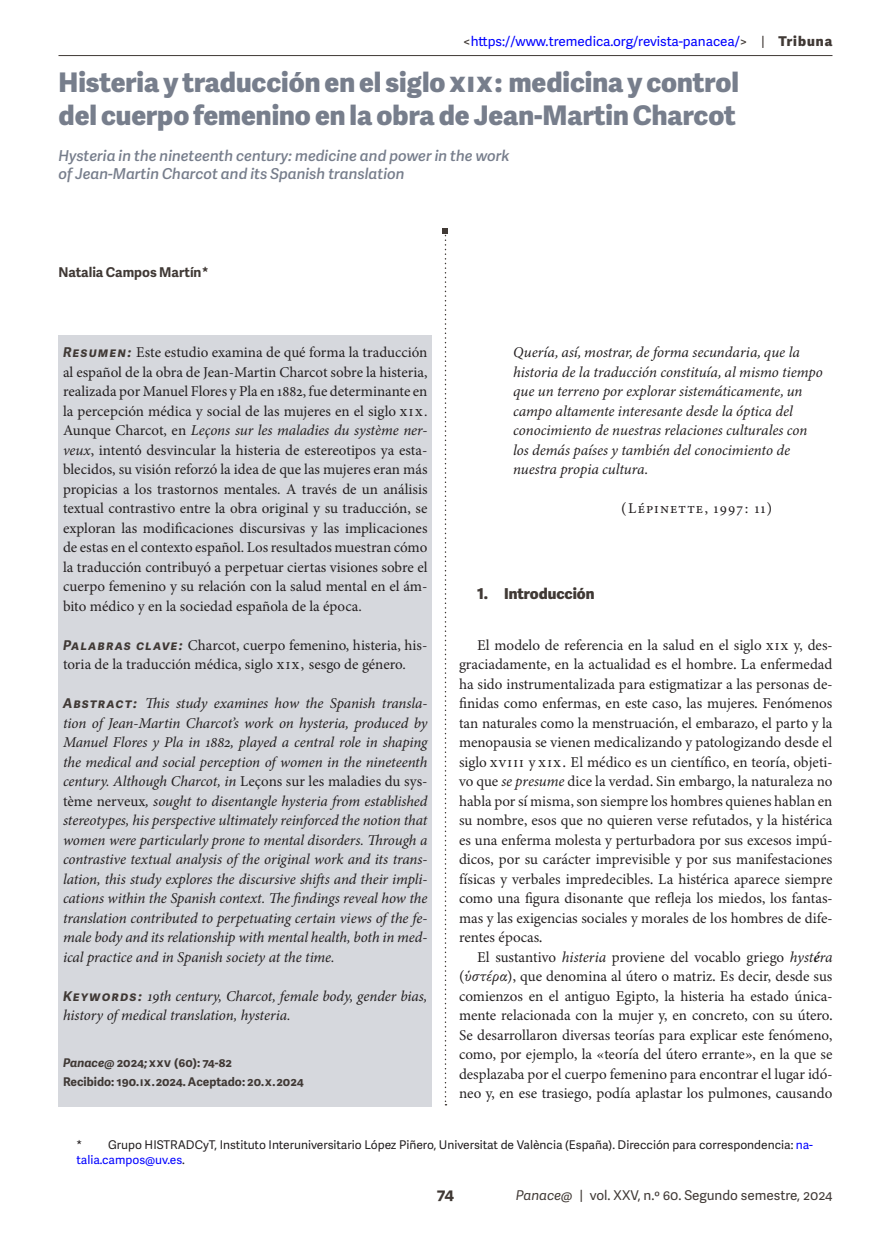
<style>
.page{position:relative;width:891px;height:1260px;background:#fff}
.page>*{position:absolute;margin:0;border:0;box-sizing:border-box;transform-origin:0 0}
.Título_en_español{font:800 27px/33px "Adelle Sans";color:#777e8c}
.t1{font:700 16.5px "Adelle Sans";color:#403935}
.Firma_epigráfica{font:15px/19.5px "Minion 3";letter-spacing:-.005em;color:#231f20;text-align:justify}
.Resumen_en_inglés{font:italic 15px/19.5px "Minion Pro";letter-spacing:-.005em;color:#231f20;text-align:justify}
.Resumen_en_español{font:15px/19.5px "Minion Pro";color:#231f20;text-align:justify}
.Epígrafe{font:italic 15px/19.5px "Minion 3";color:#231f20}
.Título_en_inglés{font:italic 600 15px/18px "Adelle Sans";color:#777e8c}
.Firma_epigráfica-2{font:15px "Minion 3";letter-spacing:.075em;color:#231f20}
.t2{font:800 15px "Adelle Sans";color:#403935}
.t3{font:13.5px "Adelle Sans";color:#00f}
.t4{font:13.5px "Adelle Sans";color:#403935}
.Autores{font:700 13.5px "Adelle Sans";color:#403935}
.Nota_al_pie{font:12px/15px "Adelle Sans";color:#231f20}
.Datos_técnicos{font:700 12px "Adelle Sans";color:#403935}
.s1{color:#403935}
.s2{font-weight:800;color:#403935}
.s3{font-family:"Adelle Sans";font-weight:700;font-style:italic;font-size:13.5px;color:#403935}
.s4{font-style:italic}
.s5{font-family:"Adelle Sans";font-weight:700;font-size:13.5px;color:#403935}
.s6{font-style:normal}
.s7{font-weight:700;font-style:italic}
.s8{color:#00f}
</style>
<div class="page">
<hr style="left:58px;top:55px;width:774px;height:1px;background:#403935">
<div style="left:58px;top:336px;width:374px;height:304px;background:#d6d8dd"></div>
<div style="left:58px;top:628px;width:374px;height:71px;background:#d6d8dd"></div>
<div style="left:58px;top:687px;width:374px;height:304px;background:#d6d8dd"></div>
<div style="left:58px;top:979px;width:374px;height:71px;background:#d6d8dd"></div>
<div style="left:58px;top:1039px;width:374px;height:48px;background:#d6d8dd"></div>
<div style="left:58px;top:1059px;width:374px;height:48px;background:#d6d8dd"></div>
<svg style="left:442px;top:228px;width:6px;height:878px"></svg>
<p class="t3" style="left:463px;top:32px;width:371px"><span class="s1">&lt;</span>https://www.tremedica.org/revista-panacea/<span class="s1">&gt; |</span> <span class="s2">Tribuna</span></p>
<p class="Título_en_español" style="left:58px;top:65px;width:682px">Histeria y traducción en el siglo xix: medicina y control del cuerpo femenino en la obra de Jean-Martin Charcot</p>
<p class="Título_en_inglés" style="left:58px;top:146px;width:453px">Hysteria in the nineteenth century: medicine and power in the work of Jean-Martin Charcot and its Spanish translation</p>
<p class="Autores" style="left:58px;top:262px;width:152px">Natalia Campos Martín*</p>
<p class="Resumen_en_español" style="left:63px;top:343px;width:366px"><span class="s3">Resumen:</span> Este estudio examina de qué forma la traducción al español de la obra de Jean-Martin Charcot sobre la histeria, realizada por Manuel Flores y Pla en 1882, fue determinante en la percepción médica y social de las mujeres en el siglo xix.<br>Aunque Charcot, en <span class="s4">Leçons sur les maladies du système ner&shy;veux</span>, intentó desvincular la histeria de estereotipos ya esta&shy;blecidos, su visión reforzó la idea de que las mujeres eran más propicias a los trastornos mentales. A través de un análisis textual contrastivo entre la obra original y su traducción, se exploran las modificaciones discursivas y las implicaciones de estas en el contexto español. Los resultados muestran cómo la traducción contribuyó a perpetuar ciertas visiones sobre el cuerpo femenino y su relación con la salud mental en el ám&shy;bito médico y en la sociedad española de la época.</p>
<p class="Resumen_en_español" style="left:63px;top:635px;width:366px"><span class="s3">Palabras clave:</span> Charcot, cuerpo femenino, histeria, his&shy;toria de la traducción médica, siglo xix, sesgo de género.</p>
<p class="Resumen_en_inglés" style="left:63px;top:693px;width:366px"><span class="s5">Abstract:</span> This study examines how the Spanish transla&shy;tion of Jean-Martin Charcot’s work on hysteria, produced by Manuel Flores y Pla in 1882, played a central role in shaping the medical and social perception of women in the nineteenth century. Although Charcot, in <span class="s6">Leçons sur les maladies du sys&shy;tème nerveux</span>, sought to disentangle hysteria from established stereotypes, his perspective ultimately reinforced the notion that women were particularly prone to mental disorders. Through a contrastive textual analysis of the original work and its trans&shy;lation, this study explores the discursive shifts and their impli&shy;cations within the Spanish context. The findings reveal how the translation contributed to perpetuating certain views of the fe&shy;male body and its relationship with mental health, both in med&shy;ical practice and in Spanish society at the time.</p>
<p class="Resumen_en_inglés" style="left:63px;top:986px;width:366px"><span class="s5">Keywords:</span> 19th century, Charcot, female body, gender bias, history of medical translation, hysteria.</p>
<p class="Datos_técnicos" style="left:63px;top:1053px;width:170px"><span class="s4">Panace@</span> 2024; xxv (60): 74-82</p>
<p class="Datos_técnicos" style="left:63px;top:1073px;width:242px">Recibido: 190.ix.2024. Aceptado: 20.x.2024</p>
<p class="Epígrafe" style="left:513px;top:342px;width:311px">Quería, así, mostrar, de forma secundaria, que la historia de la traducción constituía, al mismo tiempo que un terreno por explorar sistemáticamente, un campo altamente interesante desde la óptica del conocimiento de nuestras relaciones culturales con los demás países y también del conocimiento de nuestra propia cultura.</p>
<p class="Firma_epigráfica-2" style="left:621px;top:498px;width:153px">(Lépinette, 1997: 11)</p>
<p class="t2" style="left:477px;top:582px;width:119px">1. Introducción</p>
<p class="Firma_epigráfica" style="left:459px;top:635px;width:375px;text-indent:18px">El modelo de referencia en la salud en el siglo xix y, des&shy;graciadamente, en la actualidad es el hombre. La enfermedad ha sido instrumentalizada para estigmatizar a las personas de&shy;finidas como enfermas, en este caso, las mujeres. Fenómenos tan naturales como la menstruación, el embarazo, el parto y la menopausia se vienen medicalizando y patologizando desde el siglo xviii y xix. El médico es un científico, en teoría, objeti&shy;vo que <span class="s4">se presume</span> dice la verdad. Sin embargo, la naturaleza no habla por sí misma, son siempre los hombres quienes hablan en su nombre, esos que no quieren verse refutados, y la histérica es una enferma molesta y perturbadora por sus excesos impú&shy;dicos, por su carácter imprevisible y por sus manifestaciones físicas y verbales impredecibles. La histérica aparece siempre como una figura disonante que refleja los miedos, los fantas&shy;mas y las exigencias sociales y morales de los hombres de dife&shy;rentes épocas.</p>
<p class="Firma_epigráfica" style="left:459px;top:947px;width:375px;text-indent:18px">El sustantivo <span class="s4">histeria</span> proviene del vocablo griego <span class="s4">hyst</span><span class="s7">é</span><span class="s4">ra </span>(<span class="s4">ὑστέρα</span>), que denomina al útero o matriz. Es decir, desde sus comienzos en el antiguo Egipto, la histeria ha estado única&shy;mente relacionada con la mujer y, en concreto, con su útero.<br>Se desarrollaron diversas teorías para explicar este fenómeno, como, por ejemplo, la «teoría del útero errante», en la que se desplazaba por el cuerpo femenino para encontrar el lugar idó&shy;neo y, en ese trasiego, podía aplastar los pulmones, causando</p>
<p class="Nota_al_pie" style="left:76px;top:1137px;width:738px">* Grupo HISTRADCyT, Instituto Interuniversitario López Piñero, Universitat de València (España). Dirección para correspondencia: <span class="s8">na&shy;talia.campos@uv.es</span>.</p>
<p class="t1" style="left:437px;top:1182px;width:19px">74</p>
<p class="t4" style="left:516px;top:1186px;width:318px"><span class="s4">Panace@</span> | vol. XXV, n.º 60. Segundo semestre, 2024</p>
</div>
